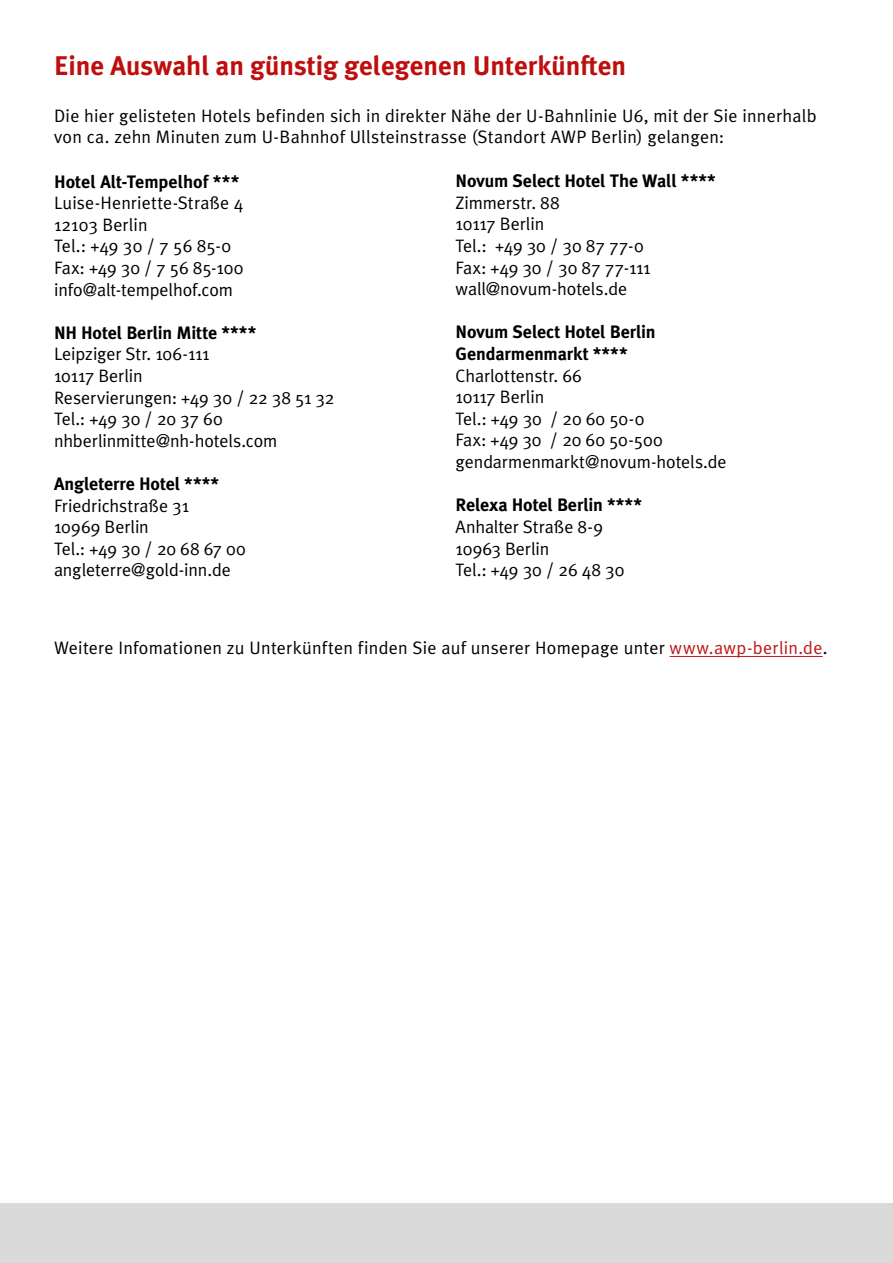
<style>
.page{position:relative;width:893px;height:1263px;background:#fff}
.page>*{position:absolute;margin:0;border:0;box-sizing:border-box;transform-origin:0 0}
.t1{font:700 27px "Meta Plus";color:#be0e0e}
.Fließtext{font:18px/21.6px "Meta Plus Normal";letter-spacing:.005em;color:#000}
.Fließtext-2{font:700 18px/21.6px "Meta Plus";letter-spacing:-.005em;color:#000}
.s1{color:#bf1717}
</style>
<div class="page">
<div style="left:0;top:1203px;width:893px;height:60px;background:#dadada"></div>
<hr style="left:670px;top:656px;width:153px;height:1px;background:#bf1717">
<p class="t1" style="left:54px;top:50px;width:574px">Eine Auswahl an günstig gelegenen Unterkünften</p>
<p class="Fließtext" style="left:54px;top:104px;width:764px">Die hier gelisteten Hotels befinden sich in direkter Nähe der U-Bahnlinie U6, mit der Sie innerhalb von ca. zehn Minuten zum U-Bahnhof Ullsteinstrasse (Standort AWP Berlin) gelangen:</p>
<p class="Fließtext-2" style="left:54px;top:170px;width:187px">Hotel Alt-Tempelhof ***</p>
<p class="Fließtext" style="left:54px;top:192px;width:191px">Luise-Henriette-Straße 4</p>
<p class="Fließtext" style="left:54px;top:213px;width:95px">12103 Berlin</p>
<p class="Fließtext" style="left:54px;top:235px;width:179px">Tel.: +49 30 / 7 56 85-0</p>
<p class="Fließtext" style="left:54px;top:257px;width:191px">Fax: +49 30 / 7 56 85-100</p>
<p class="Fließtext" style="left:54px;top:278px;width:181px">info@alt-tempelhof.com</p>
<p class="Fließtext-2" style="left:54px;top:322px;width:204px">NH Hotel Berlin Mitte ****</p>
<p class="Fließtext" style="left:54px;top:343px;width:157px">Leipziger Str. 106-111</p>
<p class="Fließtext" style="left:54px;top:365px;width:90px">10117 Berlin</p>
<p class="Fließtext" style="left:54px;top:386px;width:282px">Reservierungen: +49 30 / 22 38 51 32</p>
<p class="Fließtext" style="left:54px;top:408px;width:170px">Tel.: +49 30 / 20 37 60</p>
<p class="Fließtext" style="left:54px;top:429px;width:225px">nhberlinmitte@nh-hotels.com</p>
<p class="Fließtext-2" style="left:54px;top:473px;width:167px">Angleterre Hotel ****</p>
<p class="Fließtext" style="left:54px;top:494px;width:137px">Friedrichstraße 31</p>
<p class="Fließtext" style="left:54px;top:516px;width:96px">10969 Berlin</p>
<p class="Fließtext" style="left:54px;top:537px;width:193px">Tel.: +49 30 / 20 68 67 00</p>
<p class="Fließtext" style="left:54px;top:559px;width:178px">angleterre@gold-inn.de</p>
<p class="Fließtext-2" style="left:455px;top:170px;width:262px">Novum Select Hotel The Wall ****</p>
<p class="Fließtext" style="left:455px;top:192px;width:106px">Zimmerstr. 88</p>
<p class="Fließtext" style="left:455px;top:213px;width:90px">10117 Berlin</p>
<p class="Fließtext" style="left:455px;top:235px;width:190px">Tel.: +49 30 / 30 87 77-0</p>
<p class="Fließtext" style="left:455px;top:256px;width:197px">Fax: +49 30 / 30 87 77-111</p>
<p class="Fließtext" style="left:455px;top:278px;width:173px">wall@novum-hotels.de</p>
<p class="Fließtext-2" style="left:455px;top:321px;width:202px">Novum Select Hotel Berlin<br>Gendarmenmarkt ****</p>
<p class="Fließtext" style="left:455px;top:364px;width:128px">Charlottenstr. 66</p>
<p class="Fließtext" style="left:455px;top:386px;width:90px">10117 Berlin</p>
<p class="Fließtext" style="left:455px;top:408px;width:190px">Tel.: +49 30 / 20 60 50-0</p>
<p class="Fließtext" style="left:455px;top:429px;width:209px">Fax: +49 30 / 20 60 50-500</p>
<p class="Fließtext" style="left:455px;top:451px;width:273px">gendarmenmarkt@novum-hotels.de</p>
<p class="Fließtext-2" style="left:455px;top:494px;width:188px">Relexa Hotel Berlin ****</p>
<p class="Fließtext" style="left:455px;top:516px;width:149px">Anhalter Straße 8-9</p>
<p class="Fließtext" style="left:455px;top:537px;width:95px">10963 Berlin</p>
<p class="Fließtext" style="left:455px;top:559px;width:170px">Tel.: +49 30 / 26 48 30</p>
<p class="Fließtext" style="left:54px;top:637px;width:775px">Weitere Infomationen zu Unterkünften finden Sie auf unserer Homepage unter <span class="s1">www.awp-berlin.de</span>.</p>
</div>
